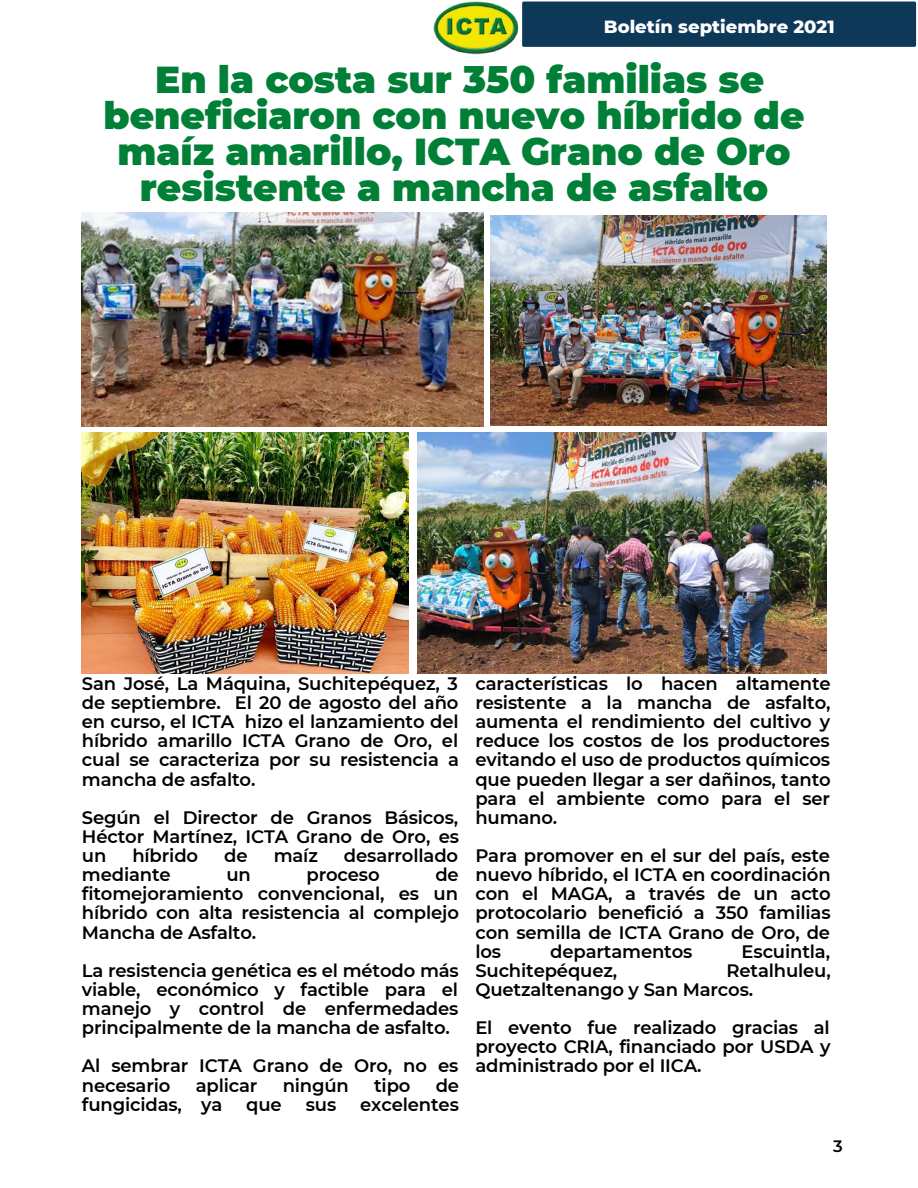
<style>
.page{position:relative;width:918px;height:1188px;background:#fff}
.page>*{position:absolute;margin:0;border:0;box-sizing:border-box;transform-origin:0 0}
.t1{font:900 37.5px/36px "Montserrat";color:#008037;text-align:center}
.t2{font:600 18px/19.2px "Montserrat";letter-spacing:-.01em;color:#000;text-align:justify}
.t3{font:800 18px "Montserrat";color:#fff}
.t4{font:600 16.5px "Montserrat";color:#000}
</style>
<div class="page">
<div style="left:522px;top:1px;width:395px;height:46px;background:#0d3858"></div>
<img style="left:433px;top:1px;width:86px;height:54px">
<img style="left:82px;top:433px;width:326px;height:241px">
<img style="left:491px;top:215px;width:335px;height:211px">
<img style="left:82px;top:213px;width:402px;height:214px">
<img style="left:418px;top:433px;width:408px;height:241px">
<p class="t3" style="left:604px;top:16px;width:232px">Boletín septiembre 2021</p>
<h1 class="t1" style="left:104px;top:61px;width:703px">En la costa sur 350 familias se beneficiaron con nuevo híbrido de maíz amarillo, ICTA Grano de Oro resistente a mancha de asfalto</h1>
<p class="t2" style="left:82px;top:674px;width:379px">San José, La Máquina, Suchitepéquez, 3 de septiembre. El 20 de agosto del año en curso, el ICTA hizo el lanzamiento del híbrido amarillo ICTA Grano de Oro, el cual se caracteriza por su resistencia a mancha de asfalto.</p>
<p class="t2" style="left:82px;top:808px;width:379px">Según el Director de Granos Básicos, Héctor Martínez, ICTA Grano de Oro, es un</p>
<p class="t2" style="left:132px;top:846px;width:67px">híbrido</p>
<p class="t2" style="left:224px;top:846px;width:25px">de</p>
<p class="t2" style="left:274px;top:846px;width:46px">maíz</p>
<p class="t2" style="left:344px;top:846px;width:116px">desarrollado</p>
<p class="t2" style="left:82px;top:865px;width:90px">mediante</p>
<p class="t2" style="left:226px;top:865px;width:26px">un</p>
<p class="t2" style="left:307px;top:865px;width:75px">proceso</p>
<p class="t2" style="left:82px;top:865px;width:379px;text-indent:353px">de fitomejoramiento convencional, es un híbrido con alta resistencia al complejo Mancha de Asfalto.</p>
<p class="t2" style="left:82px;top:961px;width:378px">La resistencia genética es el método más viable, económico y factible para el manejo y control de enfermedades principalmente de la mancha de asfalto.</p>
<p class="t2" style="left:82px;top:1056px;width:378px">Al sembrar ICTA Grano de Oro, no es necesario</p>
<p class="t2" style="left:196px;top:1076px;width:63px">aplicar</p>
<p class="t2" style="left:283px;top:1076px;width:68px">ningún</p>
<p class="t2" style="left:374px;top:1076px;width:38px">tipo</p>
<p class="t2" style="left:436px;top:1076px;width:25px">de</p>
<p class="t2" style="left:82px;top:1095px;width:142px">fungicidas, ya</p>
<p class="t2" style="left:246px;top:1095px;width:37px">que</p>
<p class="t2" style="left:306px;top:1095px;width:32px">sus</p>
<p class="t2" style="left:360px;top:1095px;width:100px">excelentes</p>
<p class="t2" style="left:475px;top:674px;width:357px">características lo hacen altamente resistente a la mancha de asfalto, aumenta el rendimiento del cultivo y reduce los costos de los productores evitando el uso de productos químicos que pueden llegar a ser dañinos, tanto para el ambiente como para el ser humano.</p>
<p class="t2" style="left:475px;top:846px;width:357px">Para promover en el sur del país, este nuevo híbrido, el ICTA en coordinación con el MAGA, a través de un acto protocolario benefició a 350 familias con semilla de ICTA Grano de Oro, de los</p>
<p class="t2" style="left:550px;top:942px;width:144px">departamentos</p>
<p class="t2" style="left:742px;top:942px;width:90px">Escuintla,</p>
<p class="t2" style="left:475px;top:961px;width:143px">Suchitepéquez,</p>
<p class="t2" style="left:475px;top:961px;width:357px;text-indent:251px">Retalhuleu,<br>Quetzaltenango y San Marcos.</p>
<p class="t2" style="left:475px;top:1018px;width:357px">El evento fue realizado gracias al proyecto CRIA, financiado por USDA y administrado por el IICA.</p>
<p class="t4" style="left:833px;top:1137px;width:11px">3</p>
</div>
